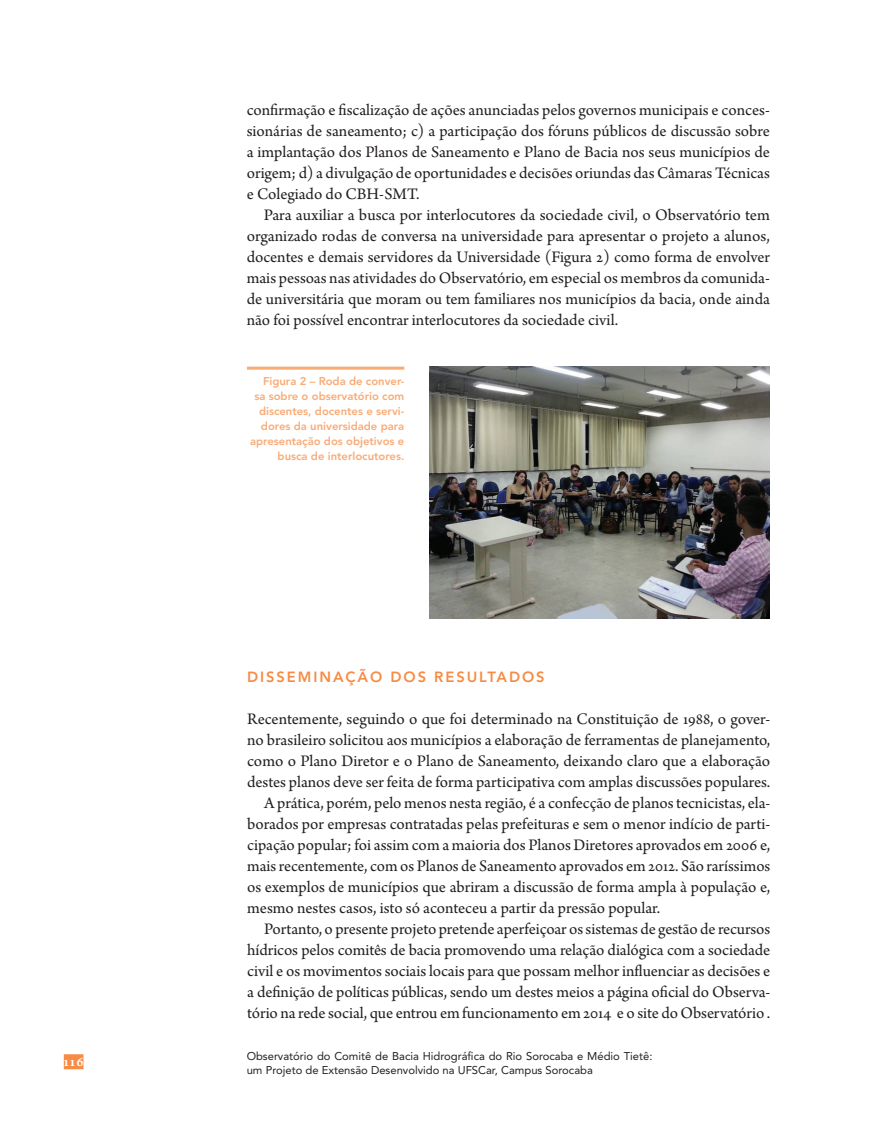
<style>
.page{position:relative;width:872px;height:1127px;background:#fff}
.page>*{position:absolute;margin:0;border:0;box-sizing:border-box;transform-origin:0 0}
.texto{font:16.95px/21px "Arno Pro";letter-spacing:-.005em;color:#231f20;text-align:justify}
.sem_recuo{font:16.95px/21px "Arno Pro";color:#231f20;text-align:justify}
.t1{font:600 15px "Arno Pro";color:#fff}
.sub_1{font:800 14.7px "Avenir LT Std";letter-spacing:.13em;color:#f68c45}
.legenda_fio_acima_es{font:800 11.25px/15px "Avenir LT Std";color:#f9ab76;text-align:right}
.notas_rodape{font:11.25px/14.2px "Avenir LT Std";color:#231f20}
</style>
<div class="page">
<div style="left:64px;top:1054px;width:19px;height:15px;background:#f68c45"></div>
<img style="left:429px;top:366px;width:340px;height:252px">
<hr style="left:247px;top:367px;width:157px;height:3px;background:#f9ab76">
<p class="t1" style="left:64px;top:1052px;width:21px">116</p>
<p class="sem_recuo" style="left:247px;top:100px;width:525px">confirmação e fiscalização de ações anunciadas pelos governos municipais e conces&shy;sionárias de saneamento; c) a participação dos fóruns públicos de discussão sobre a implantação dos Planos de Saneamento e Plano de Bacia nos seus municípios de origem; d) a divulgação de oportunidades e decisões oriundas das Câmaras Técnicas e Colegiado do CBH-SMT.</p>
<p class="texto" style="left:247px;top:205px;width:525px;text-indent:17px">Para auxiliar a busca por interlocutores da sociedade civil, o Observatório tem organizado rodas de conversa na universidade para apresentar o projeto a alunos, docentes e demais servidores da Universidade (Figura 2) como forma de envolver mais pessoas nas atividades do Observatório, em especial os membros da comunida&shy;de universitária que moram ou tem familiares nos municípios da bacia, onde ainda não foi possível encontrar interlocutores da sociedade civil.</p>
<p class="legenda_fio_acima_es" style="left:250px;top:373px;width:156px">Figura 2 – Roda de conver&shy;sa sobre o observatório com discentes, docentes e servi&shy;dores da universidade para apresentação dos objetivos e busca de interlocutores.</p>
<p class="sub_1" style="left:247px;top:668px;width:299px">DISSEMINAÇÃO DOS RESULTADOS</p>
<p class="sem_recuo" style="left:247px;top:709px;width:525px">Recentemente, seguindo o que foi determinado na Constituição de 1988, o gover&shy;no brasileiro solicitou aos municípios a elaboração de ferramentas de planejamento, como o Plano Diretor e o Plano de Saneamento, deixando claro que a elaboração destes planos deve ser feita de forma participativa com amplas discussões populares.</p>
<p class="texto" style="left:247px;top:793px;width:525px;text-indent:17px">A prática, porém, pelo menos nesta região, é a confecção de planos tecnicistas, ela&shy;borados por empresas contratadas pelas prefeituras e sem o menor indício de parti&shy;cipação popular; foi assim com a maioria dos Planos Diretores aprovados em 2006 e, mais recentemente, com os Planos de Saneamento aprovados em 2012. São raríssimos os exemplos de municípios que abriram a discussão de forma ampla à população e, mesmo nestes casos, isto só aconteceu a partir da pressão popular.</p>
<p class="texto" style="left:247px;top:919px;width:525px;text-indent:17px">Portanto, o presente projeto pretende aperfeiçoar os sistemas de gestão de recursos hídricos pelos comitês de bacia promovendo uma relação dialógica com a sociedade civil e os movimentos sociais locais para que possam melhor influenciar as decisões e a definição de políticas públicas, sendo um destes meios a página oficial do Observa&shy;tório na rede social, que entrou em funcionamento em 2014 e o site do Observatório .</p>
<p class="notas_rodape" style="left:247px;top:1049px;width:407px">Observatório do Comitê de Bacia Hidrográfica do Rio Sorocaba e Médio Tietê: um Projeto de Extensão Desenvolvido na UFSCar, Campus Sorocaba</p>
</div>
